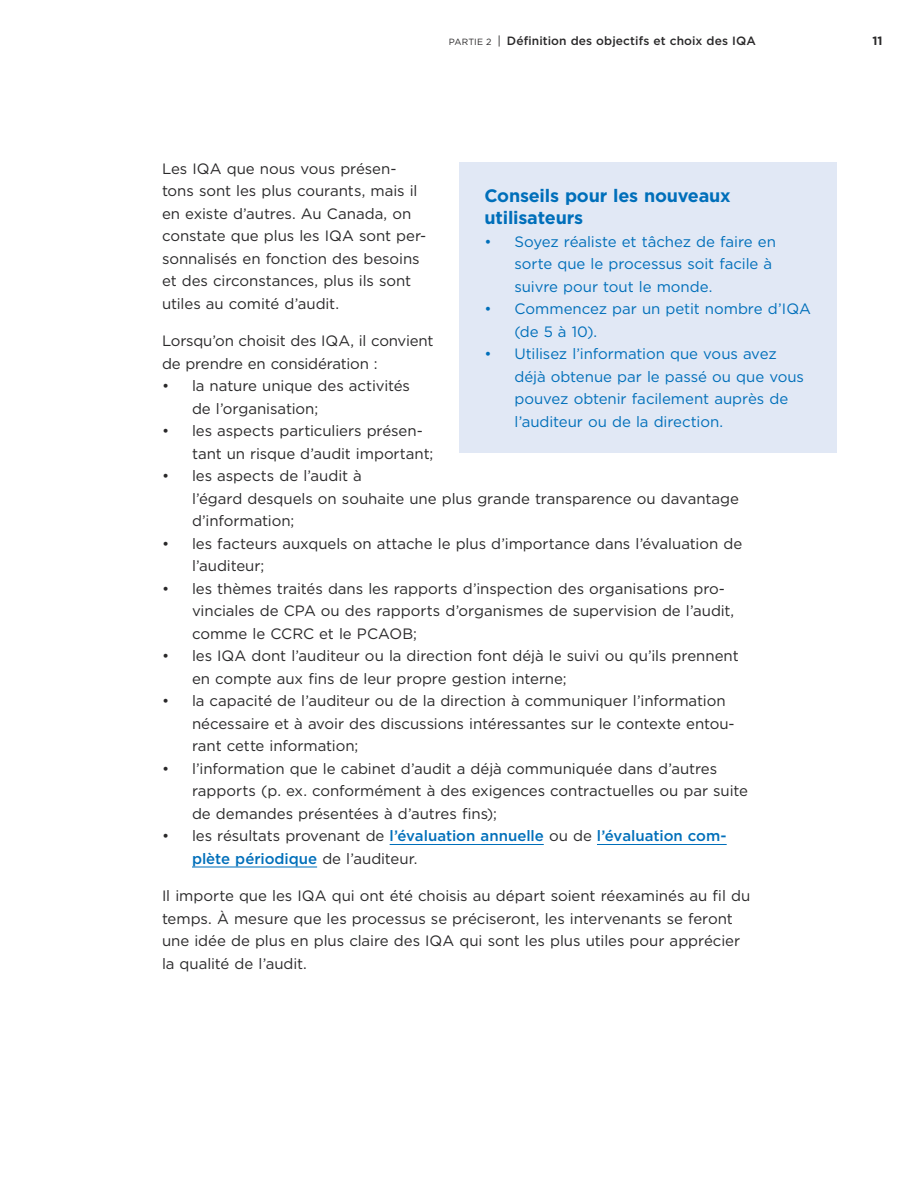
<style>
.page{position:relative;width:918px;height:1188px;background:#fff}
.page>*{position:absolute;margin:0;border:0;box-sizing:border-box;transform-origin:0 0}
.t1{font:700 18px/22.5px "Gotham";letter-spacing:-.015em;color:#006fba}
.t2{font:15px/22.5px "Gotham";letter-spacing:-.005em;color:#292829}
.t3{font:15px/22.5px "Gotham";letter-spacing:-.005em;color:#006fba}
.t4{font:500 15px/22.5px "Gotham";color:#006fba}
.t5{font:500 12px "Gotham";letter-spacing:.005em;color:#292829}
.t6{font:700 12px "Gotham";color:#292829}
.s1{font-weight:400;font-size:9px}
.s2{font-weight:400}
.s3{font-weight:400;color:#292829}
</style>
<div class="page">
<hr style="left:390px;top:844px;width:154px;height:1px;background:#006fba">
<hr style="left:597px;top:844px;width:130px;height:1px;background:#006fba">
<hr style="left:192px;top:867px;width:125px;height:1px;background:#006fba">
<div style="left:459px;top:162px;width:378px;height:290px;background:#e1e8f5"></div>
<p class="t5" style="left:449px;top:33px;width:309px"><span class="s1">PARTIE 2</span> <span class="s2">|</span> Définition des objectifs et choix des IQA</p>
<p class="t6" style="left:872px;top:33px;width:12px">11</p>
<p class="t2" style="left:162px;top:157px;width:266px">Les IQA que nous vous présen&shy;tons sont les plus courants, mais il en existe d’autres. Au Canada, on constate que plus les IQA sont per&shy;sonnalisés en fonction des besoins et des circonstances, plus ils sont utiles au comité d’audit.</p>
<p class="t2" style="left:162px;top:330px;width:273px">Lorsqu’on choisit des IQA, il convient de prendre en considération :</p>
<p class="t2" style="left:192px;top:375px;width:220px;text-indent:-30px">• la nature unique des activités de l’organisation;</p>
<p class="t2" style="left:192px;top:420px;width:243px;text-indent:-30px">• les aspects particuliers présen&shy;tant un risque d’audit important;</p>
<p class="t2" style="left:192px;top:465px;width:548px;text-indent:-30px">• les aspects de l’audit à<br>l’égard desquels on souhaite une plus grande transparence ou davantage d’information;</p>
<p class="t2" style="left:192px;top:532px;width:552px;text-indent:-30px">• les facteurs auxquels on attache le plus d’importance dans l’évaluation de l’auditeur;</p>
<p class="t2" style="left:192px;top:577px;width:544px;text-indent:-30px">• les thèmes traités dans les rapports d’inspection des organisations pro&shy;vinciales de CPA ou des rapports d’organismes de supervision de l’audit, comme le CCRC et le PCAOB;</p>
<p class="t2" style="left:192px;top:645px;width:548px;text-indent:-30px">• les IQA dont l’auditeur ou la direction font déjà le suivi ou qu’ils prennent en compte aux fins de leur propre gestion interne;</p>
<p class="t2" style="left:192px;top:690px;width:544px;text-indent:-30px">• la capacité de l’auditeur ou de la direction à communiquer l’information nécessaire et à avoir des discussions intéressantes sur le contexte entou&shy;rant cette information;</p>
<p class="t2" style="left:192px;top:757px;width:558px;text-indent:-30px">• l’information que le cabinet d’audit a déjà communiquée dans d’autres rapports (p. ex. conformément à des exigences contractuelles ou par suite de demandes présentées à d’autres fins);</p>
<p class="t4" style="left:192px;top:825px;width:536px;text-indent:-30px"><span class="s3">• les résultats provenant de</span> l’évaluation annuelle <span class="s3">ou de</span> l’évaluation com&shy;plète périodique <span class="s3">de l’auditeur.</span></p>
<p class="t2" style="left:162px;top:885px;width:590px">Il importe que les IQA qui ont été choisis au départ soient réexaminés au fil du temps. À mesure que les processus se préciseront, les intervenants se feront une idée de plus en plus claire des IQA qui sont les plus utiles pour apprécier la qualité de l’audit.</p>
<p class="t1" style="left:484px;top:184px;width:248px">Conseils pour les nouveaux utilisateurs</p>
<p class="t3" style="left:514px;top:230px;width:263px;text-indent:-30px">• Soyez réaliste et tâchez de faire en sorte que le processus soit facile à suivre pour tout le monde.</p>
<p class="t3" style="left:514px;top:298px;width:298px;text-indent:-30px">• Commencez par un petit nombre d’IQA (de 5 à 10).</p>
<p class="t3" style="left:514px;top:343px;width:291px;text-indent:-30px">• Utilisez l’information que vous avez déjà obtenue par le passé ou que vous pouvez obtenir facilement auprès de l’auditeur ou de la direction.</p>
</div>
